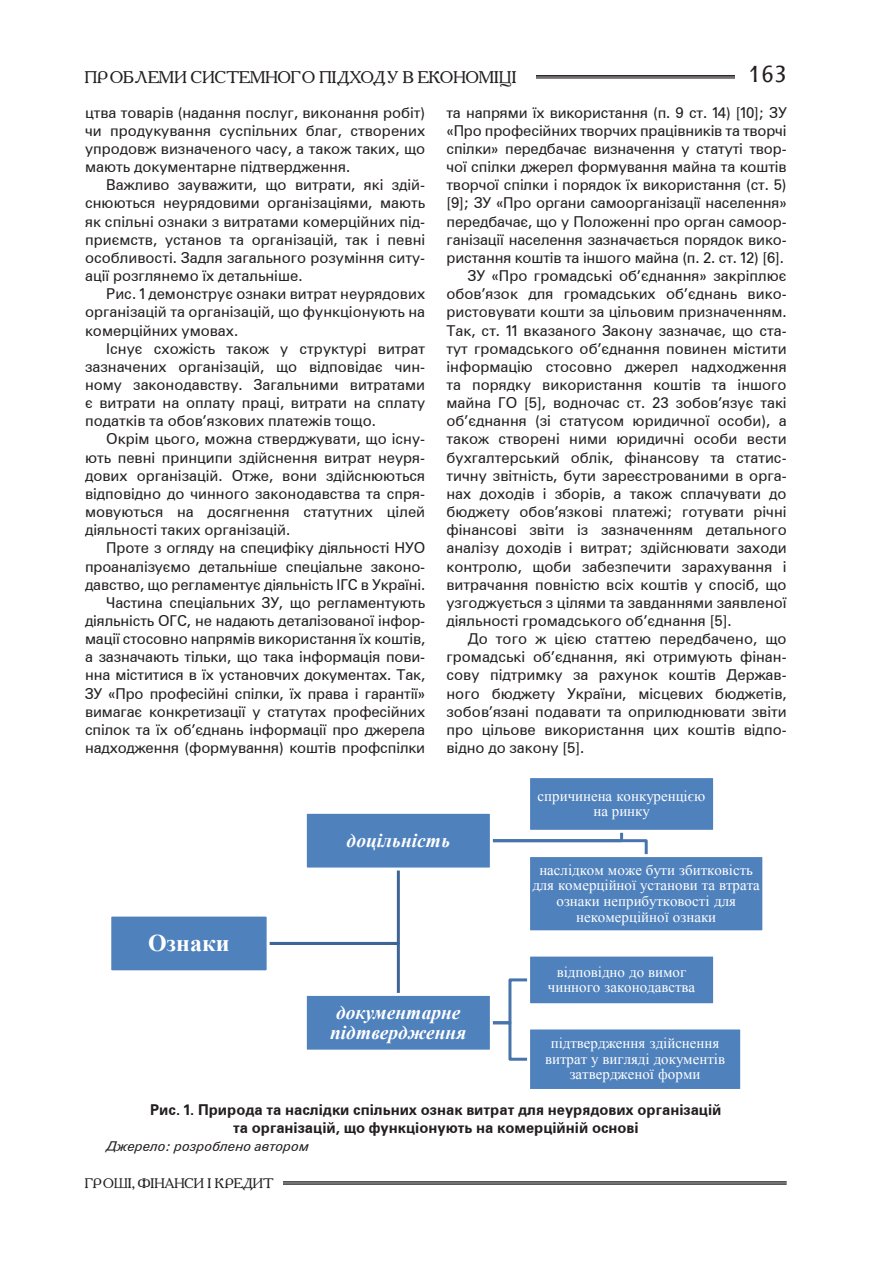
<style>
.page{position:relative;width:893px;height:1263px;background:#fff}
.page>*{position:absolute;margin:0;border:0;box-sizing:border-box;transform-origin:0 0}
.t1{font:700 24px "Times New Roman";letter-spacing:.005em;color:#fff}
.t2{font:24px "Resavska BG Sans";color:#231f20}
.t3{font:italic 700 19.5px/20.1px "Times New Roman";color:#fff;text-align:center}
.t4{font:16.5px "Academia Libera";color:#231f20}
.Текст_основной_G{font:15px/18.1px "Zurich Cyrillic BT";color:#231f20;text-align:justify}
.t5{font:15px/15.6px "Times New Roman";color:#fff;text-align:center}
.Рисунок{font:700 15px/18px "Zurich Cyrillic BT";color:#231f20;text-align:center}
.Джерело{font:italic 13.5px "Zurich Cyrillic BT";color:#231f20}
.t6{font:13.5px "Academia Libera";color:#231f20}
</style>
<div class="page">
<hr style="left:521px;top:75px;width:253px;height:1px;background:#231f20">
<hr style="left:521px;top:77px;width:253px;height:1px;background:#231f20">
<hr style="left:521px;top:78px;width:253px;height:1px;background:#231f20">
<div style="left:85px;top:64px;width:451px;height:25px;background:#fff"></div>
<div style="left:736px;top:64px;width:51px;height:35px;background:#fff"></div>
<hr style="left:85px;top:1181px;width:702px;height:1px;background:#231f20">
<hr style="left:85px;top:1183px;width:702px;height:1px;background:#231f20">
<hr style="left:85px;top:1184px;width:702px;height:1px;background:#231f20">
<div style="left:85px;top:1177px;width:198px;height:11px;background:#fff"></div>
<svg style="left:493px;top:978px;width:34px;height:83px"></svg>
<svg style="left:493px;top:833px;width:155px;height:21px"></svg>
<svg style="left:270px;top:870px;width:130px;height:123px"></svg>
<div style="left:110px;top:915px;width:158px;height:57px;background:#4f81bd"></div>
<div style="left:108px;top:913px;width:162px;height:60px;border:3px solid #fff"></div>
<div style="left:305px;top:812px;width:186px;height:57px;background:#4f81bd"></div>
<div style="left:304px;top:811px;width:189px;height:59px;border:3px solid #fff"></div>
<div style="left:529px;top:777px;width:186px;height:54px;background:#4f81bd"></div>
<div style="left:527px;top:775px;width:189px;height:58px;border:3px solid #fff"></div>
<div style="left:529px;top:855px;width:235px;height:77px;background:#4f81bd"></div>
<div style="left:527px;top:854px;width:238px;height:79px;border:3px solid #fff"></div>
<div style="left:305px;top:994px;width:186px;height:57px;background:#4f81bd"></div>
<div style="left:304px;top:993px;width:189px;height:60px;border:3px solid #fff"></div>
<div style="left:529px;top:955px;width:186px;height:50px;background:#4f81bd"></div>
<div style="left:527px;top:953px;width:189px;height:53px;border:3px solid #fff"></div>
<div style="left:529px;top:1028px;width:213px;height:62px;background:#4f81bd"></div>
<div style="left:527px;top:1026px;width:216px;height:65px;border:3px solid #fff"></div>
<p class="t4" style="left:85px;top:66px;width:433px">ПРОБЛЕМИ СИСТЕМНОГО ПІДХОДУ В ЕКОНОМІЦІ</p>
<h1 class="t2" style="left:748px;top:60px;width:40px">163</h1>
<p class="Текст_основной_G" style="left:85px;top:103px;width:342px">цтва товарів (надання послуг, виконання робіт) чи продукування суспільних благ, створених упродовж визначеного часу, а також таких, що мають документарне підтвердження.</p>
<p class="Текст_основной_G" style="left:85px;top:176px;width:342px;text-indent:21px">Важливо зауважити, що витрати, які здій&shy;снюються неурядовими організаціями, мають як спільні ознаки з витратами комерційних під&shy;приємств, установ та організацій, так і певні особливості. Задля загального розуміння ситу&shy;ації розглянемо їх детальніше.</p>
<p class="Текст_основной_G" style="left:85px;top:285px;width:342px;text-indent:21px">Рис. 1 демонструє ознаки витрат неурядових організацій та організацій, що функціонують на комерційних умовах.</p>
<p class="Текст_основной_G" style="left:85px;top:339px;width:342px;text-indent:21px">Існує схожість також у структурі витрат зазначених організацій, що відповідає чин&shy;ному законодавству. Загальними витратами є витрати на оплату праці, витрати на сплату податків та обов’язкових платежів тощо.</p>
<p class="Текст_основной_G" style="left:85px;top:430px;width:342px;text-indent:21px">Окрім цього, можна стверджувати, що існу&shy;ють певні принципи здійснення витрат неуря&shy;дових організацій. Отже, вони здійснюються відповідно до чинного законодавства та спря&shy;мовуються на досягнення статутних цілей діяльності таких організацій.</p>
<p class="Текст_основной_G" style="left:85px;top:539px;width:342px;text-indent:21px">Проте з огляду на специфіку діяльності НУО проаналізуємо детальніше спеціальне законо&shy;давство, що регламентує діяльність ІГС в Україні.</p>
<p class="Текст_основной_G" style="left:85px;top:593px;width:342px;text-indent:21px">Частина спеціальних ЗУ, що регламентують діяльність ОГС, не надають деталізованої інфор&shy;мації стосовно напрямів використання їх коштів, а зазначають тільки, що така інформація пови&shy;нна міститися в їх установчих документах. Так, ЗУ «Про професійні спілки, їх права і гарантії» вимагає конкретизації у статутах професійних спілок та їх об’єднань інформації про джерела надходження (формування) коштів профспілки</p>
<p class="Текст_основной_G" style="left:446px;top:103px;width:342px">та напрями їх використання (п. 9 ст. 14) [10]; ЗУ «Про професійних творчих працівників та творчі спілки» передбачає визначення у статуті твор&shy;чої спілки джерел формування майна та коштів творчої спілки і порядок їх використання (ст. 5) [9]; ЗУ «Про органи самоорганізації населення» передбачає, що у Положенні про орган самоор&shy;ганізації населення зазначається порядок вико&shy;ристання коштів та іншого майна (п. 2. ст. 12) [6].</p>
<p class="Текст_основной_G" style="left:446px;top:267px;width:342px;text-indent:21px">ЗУ «Про громадські об’єднання» закріплює обов’язок для громадських об’єднань вико&shy;ристовувати кошти за цільовим призначенням.<br>Так, ст. 11 вказаного Закону зазначає, що ста&shy;тут громадського об’єднання повинен містити інформацію стосовно джерел надходження та порядку використання коштів та іншого майна ГО [5], водночас ст. 23 зобов’язує такі об’єднання (зі статусом юридичної особи), а також створені ними юридичні особи вести бухгалтерський облік, фінансову та статис&shy;тичну звітність, бути зареєстрованими в орга&shy;нах доходів і зборів, а також сплачувати до бюджету обов’язкові платежі; готувати річні фінансові звіти із зазначенням детального аналізу доходів і витрат; здійснювати заходи контролю, щоби забезпечити зарахування і витрачання повністю всіх коштів у спосіб, що узгоджується з цілями та завданнями заявленої діяльності громадського об’єднання [5].</p>
<p class="Текст_основной_G" style="left:446px;top:630px;width:342px;text-indent:21px">До того ж цією статтею передбачено, що громадські об’єднання, які отримують фінан&shy;сову підтримку за рахунок коштів Держав&shy;ного бюджету України, місцевих бюджетів, зобов’язані подавати та оприлюднювати звіти про цільове використання цих коштів відпо&shy;відно до закону [5].</p>
<p class="t5" style="left:538px;top:788px;width:169px">спричинена конкуренцією на ринку</p>
<p class="t1" style="left:148px;top:926px;width:83px">Ознаки</p>
<p class="t3" style="left:347px;top:829px;width:105px">доцільність</p>
<p class="t5" style="left:532px;top:862px;width:229px">наслідком може бути збитковість для комерційної установи та втрата ознаки неприбутковості для некомерційної ознаки</p>
<p class="t5" style="left:548px;top:964px;width:149px">відповідно до вимог чинного законодавства</p>
<p class="t3" style="left:330px;top:1001px;width:138px">документарне підтвердження</p>
<p class="t5" style="left:545px;top:1035px;width:181px">підтвердження здійснення витрат у вигляді документів затвердженої форми</p>
<p class="Рисунок" style="left:150px;top:1101px;width:573px">Рис. 1. Природа та наслідки спільних ознак витрат для неурядових організацій та організацій, що функціонують на комерційній основі</p>
<p class="Джерело" style="left:107px;top:1138px;width:204px">Джерело: розроблено автором</p>
<p class="t6" style="left:85px;top:1174px;width:190px">ГРОШІ, ФІНАНСИ І КРЕДИТ</p>
</div>
